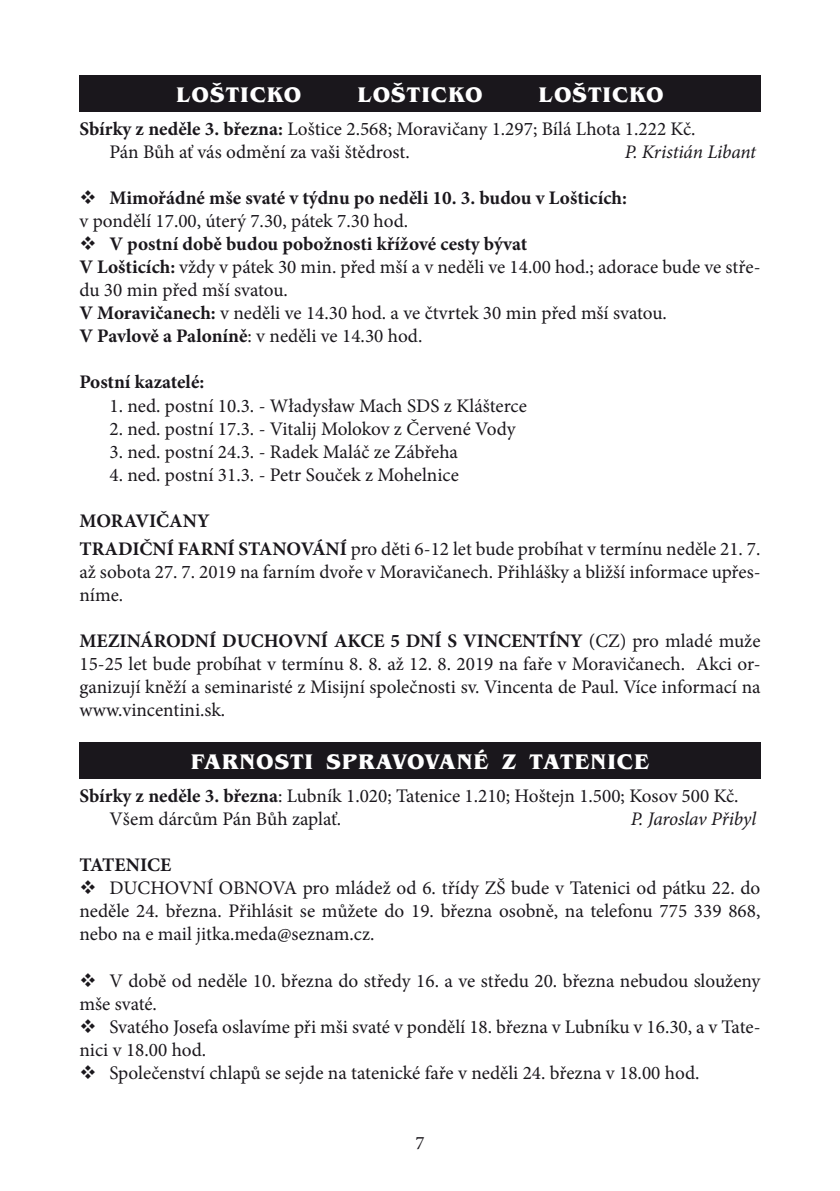
<style>
.page{position:relative;width:840px;height:1191px;background:#fff}
.page>*{position:absolute;margin:0;border:0;box-sizing:border-box;transform-origin:0 0}
.t1{font:700 21.8px "Benguiat Itc TOT";letter-spacing:.045em;color:#fff}
.t2{font:19.2px/23px "Minion Pro";color:#1a171c}
.t3{font:700 19.2px/23px "Minion Pro";color:#1a171c}
.t4{font:italic 19.2px "Minion Pro";letter-spacing:-.015em;color:#1a171c}
.t5{font:19px "Minion Pro";color:#1a171c}
.s1{font-weight:700}
.s2{font-weight:400}
</style>
<div class="page">
<div style="left:79px;top:76px;width:681px;height:36px;background:#1a171c"></div>
<div style="left:79px;top:743px;width:681px;height:36px;background:#1a171c"></div>
<p class="t1" style="left:176px;top:82px;width:127px">LOŠTICKO</p>
<p class="t1" style="left:357px;top:82px;width:127px">LOŠTICKO</p>
<p class="t1" style="left:538px;top:82px;width:127px">LOŠTICKO</p>
<p class="t2" style="left:109px;top:117px;width:587px;text-indent:-30px"><span class="s1">Sbírky z neděle 3. března:</span> Loštice 2.568; Moravičany 1.297; Bílá Lhota 1.222 Kč.<br>Pán Bůh ať vás odmění za vaši štědrost.</p>
<p class="t4" style="left:624px;top:139px;width:133px">P. Kristián Libant</p>
<p class="t3" style="left:79px;top:186px;width:548px">❖ Mimořádné mše svaté v týdnu po neděli 10. 3. budou v Lošticích: <span class="s2">v pondělí 17.00, úterý 7.30, pátek 7.30 hod.</span></p>
<p class="t2" style="left:79px;top:233px;width:682px">❖ <span class="s1">V postní době budou pobožnosti křížové cesty bývat<br>V Lošticích:</span> vždy v pátek 30 min. před mší a v neděli ve 14.00 hod.; adorace bude ve stře&shy;du 30 min před mší svatou.<br><span class="s1">V Moravičanech:</span> v neděli ve 14.30 hod. a ve čtvrtek 30 min před mší svatou.<br><span class="s1">V Pavlově a Paloníně</span>: v neděli ve 14.30 hod.</p>
<p class="t3" style="left:79px;top:370px;width:126px">Postní kazatelé:</p>
<p class="t2" style="left:109px;top:394px;width:418px">1. ned. postní 10.3. - Władysław Mach SDS z Klášterce</p>
<p class="t2" style="left:109px;top:417px;width:407px">2. ned. postní 17.3. - Vitalij Molokov z Červené Vody</p>
<p class="t2" style="left:109px;top:440px;width:350px">3. ned. postní 24.3. - Radek Maláč ze Zábřeha</p>
<p class="t2" style="left:109px;top:463px;width:351px">4. ned. postní 31.3. - Petr Souček z Mohelnice</p>
<p class="t2" style="left:79px;top:507px;width:682px;line-height:27.8px"><span class="s1">MORAVIČANY<br>TRADIČNÍ FARNÍ STANOVÁNÍ</span> pro děti 6-12 let bude probíhat v termínu neděle 21. 7.</p>
<p class="t2" style="left:79px;top:560px;width:682px">až sobota 27. 7. 2019 na farním dvoře v Moravičanech. Přihlášky a bližší informace upřes&shy;níme.</p>
<p class="t2" style="left:79px;top:629px;width:682px;text-align:justify"><span class="s1">MEZINÁRODNÍ DUCHOVNÍ AKCE 5 DNÍ S VINCENTÍNY</span> (CZ) pro mladé muže 15-25 let bude probíhat v termínu 8. 8. až 12. 8. 2019 na faře v Moravičanech. Akci or&shy;ganizují kněží a seminaristé z Misijní společnosti sv. Vincenta de Paul. Více informací na www.vincentini.sk.</p>
<p class="t1" style="left:191px;top:749px;width:459px">FARNOSTI SPRAVOVANÉ Z TATENICE</p>
<p class="t2" style="left:109px;top:784px;width:630px;text-indent:-30px"><span class="s1">Sbírky z neděle 3. března</span>: Lubník 1.020; Tatenice 1.210; Hoštejn 1.500; Kosov 500 Kč.<br>Všem dárcům Pán Bůh zaplať.</p>
<p class="t4" style="left:630px;top:806px;width:127px">P. Jaroslav Přibyl</p>
<p class="t3" style="left:79px;top:853px;width:93px">TATENICE</p>
<p class="t2" style="left:79px;top:876px;width:682px;text-align:justify">❖ DUCHOVNÍ OBNOVA pro mládež od 6. třídy ZŠ bude v Tatenici od pátku 22. do neděle 24. března. Přihlásit se můžete do 19. března osobně, na telefonu 775 339 868, nebo na e mail jitka.meda@seznam.cz.</p>
<p class="t2" style="left:79px;top:969px;width:682px">❖ V době od neděle 10. března do středy 16. a ve středu 20. března nebudou slouženy mše svaté.</p>
<p class="t2" style="left:79px;top:1015px;width:682px">❖ Svatého Josefa oslavíme při mši svaté v pondělí 18. března v Lubníku v 16.30, a v Tate&shy;nici v 18.00 hod.</p>
<p class="t2" style="left:79px;top:1061px;width:621px">❖ Společenství chlapů se sejde na tatenické faře v neděli 24. března v 18.00 hod.</p>
<p class="t5" style="left:415px;top:1130px;width:11px">7</p>
</div>
